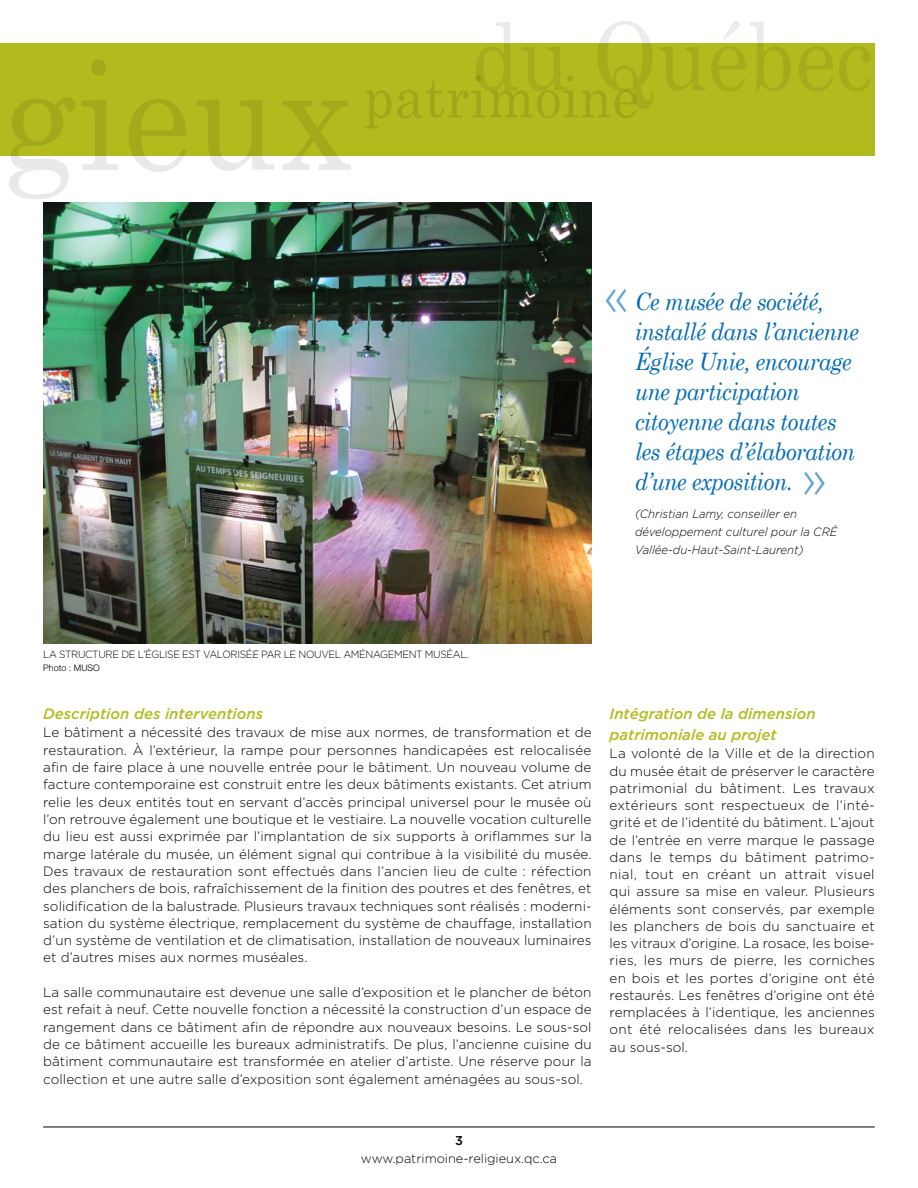
<style>
.page{position:relative;width:918px;height:1188px;background:#fff}
.page>*{position:absolute;margin:0;border:0;box-sizing:border-box;transform-origin:0 0}
.t1{font:300 54px "Gotham";color:#036cb6;scale:.95 1}
.t2{font:italic 24px/30px "Century Schoolbook";letter-spacing:-.02em;color:#036cb6;scale:.9 1}
.t3{font:italic 500 15px/21px "Gotham";color:#b2bb1e}
.t4{font:300 13.5px/17.2px "Gotham";letter-spacing:.005em;color:#000;text-align:justify}
.t5{font:300 12.75px "Gotham";color:#000}
.t6{font:500 12.75px "Gotham";color:#000}
.t7{font:italic 300 12px/18px "Gotham";color:#000;scale:.95 1}
.t8{font:300 10.5px "Gotham";color:#000;scale:.95 1}
.t9{font:300 9px "Helvetica Neue";color:#000}
</style>
<div class="page">
<hr style="left:43px;top:1127px;width:832px;height:1px;background:#000">
<img style="left:43px;top:202px;width:549px;height:441px">
<div style="left:0;top:43px;width:875px;height:113px;background:#b2bb1e"></div>
<svg style="left:9px;top:97px;width:66px;height:102px"></svg>
<svg style="left:81px;top:59px;width:37px;height:111px"></svg>
<svg style="left:129px;top:99px;width:58px;height:73px"></svg>
<svg style="left:197px;top:100px;width:77px;height:71px"></svg>
<svg style="left:282px;top:101px;width:69px;height:69px"></svg>
<svg style="left:365px;top:21px;width:340px;height:107px"></svg>
<svg style="left:711px;top:21px;width:80px;height:71px"></svg>
<svg style="left:799px;top:46px;width:71px;height:46px"></svg>
<h1 class="t1" style="left:603px;top:266px;width:29px">«</h1>
<h2 class="t2" style="left:635px;top:286px;width:250px">Ce musée de société, installé dans l’ancienne<br>Église Unie, encourage une participation citoyenne dans toutes les étapes d’élaboration d’une exposition.</h2>
<p class="t7" style="left:635px;top:504px;width:214px">(Christian Lamy, conseiller en développement culturel pour la CRÉ<br>Vallée-du-Haut-Saint-Laurent)</p>
<h1 class="t1" style="left:801px;top:449px;width:29px">»</h1>
<p class="t8" style="left:43px;top:649px;width:38px">La struc</p>
<p class="t8" style="left:92px;top:649px;width:15px">ture</p>
<p class="t8" style="left:121px;top:649px;width:46px">de l’église</p>
<p class="t8" style="left:182px;top:649px;width:44px">est valorisée</p>
<p class="t8" style="left:261px;top:649px;width:56px">par le nouvel</p>
<p class="t8" style="left:343px;top:649px;width:55px">aménageme</p>
<p class="t8" style="left:409px;top:649px;width:26px">nt musé</p>
<p class="t8" style="left:453px;top:649px;width:18px">al.</p>
<p class="t9" style="left:43px;top:663px;width:58px">Photo : MUSO</p>
<p class="t3" style="left:43px;top:703px;width:222px">Description des interventions</p>
<p class="t4" style="left:43px;top:724px;width:550px">Le bâtiment a nécessité des travaux de mise aux normes, de transformation et de restauration. À l’extérieur, la rampe pour personnes handicapées est relocalisée afin de faire place à une nouvelle entrée pour le bâtiment. Un nouveau volume de facture contemporaine est construit entre les deux bâtiments existants. Cet atrium relie les deux entités tout en servant d’accès principal universel pour le musée où l’on retrouve également une boutique et le vestiaire. La nouvelle vocation culturelle du lieu est aussi exprimée par l’implantation de six supports à oriflammes sur la marge latérale du musée, un élément signal qui contribue à la visibilité du musée.<br>Des travaux de restauration sont effectués dans l’ancien lieu de culte : réfection des planchers de bois, rafraîchissement de la finition des poutres et des fenêtres, et solidification de la balustrade. Plusieurs travaux techniques sont réalisés : moderni&shy;sation du système électrique, remplacement du système de chauffage, installation d’un système de ventilation et de climatisation, installation de nouveaux luminaires et d’autres mises aux normes muséales.</p>
<p class="t4" style="left:43px;top:983px;width:550px">La salle communautaire est devenue une salle d’exposition et le plancher de béton est refait à neuf. Cette nouvelle fonction a nécessité la construction d’un espace de rangement dans ce bâtiment afin de répondre aux nouveaux besoins. Le sous-sol de ce bâtiment accueille les bureaux administratifs. De plus, l’ancienne cuisine du bâtiment communautaire est transformée en atelier d’artiste. Une réserve pour la collection et une autre salle d’exposition sont également aménagées au sous-sol.</p>
<p class="t3" style="left:610px;top:703px;width:208px">Intégration de la dimension patrimoniale au projet</p>
<p class="t4" style="left:610px;top:745px;width:267px">La volonté de la Ville et de la direction du musée était de préserver le caractère patrimonial du bâtiment. Les travaux extérieurs sont respectueux de l’inté&shy;grité et de l’identité du bâtiment. L’ajout de l’entrée en verre marque le passage dans le temps du bâtiment patrimo&shy;nial, tout en créant un attrait visuel qui assure sa mise en valeur. Plusieurs éléments sont conservés, par exemple les planchers de bois du sanctuaire et les vitraux d’origine. La rosace, les boise&shy;ries, les murs de pierre, les corniches en bois et les portes d’origine ont été restaurés. Les fenêtres d’origine ont été remplacées à l’identique, les anciennes ont été relocalisées dans les bureaux au sous-sol.</p>
<p class="t6" style="left:455px;top:1133px;width:9px">3</p>
<p class="t5" style="left:361px;top:1151px;width:198px">www.patrimoine-religieux.qc.ca</p>
</div>
